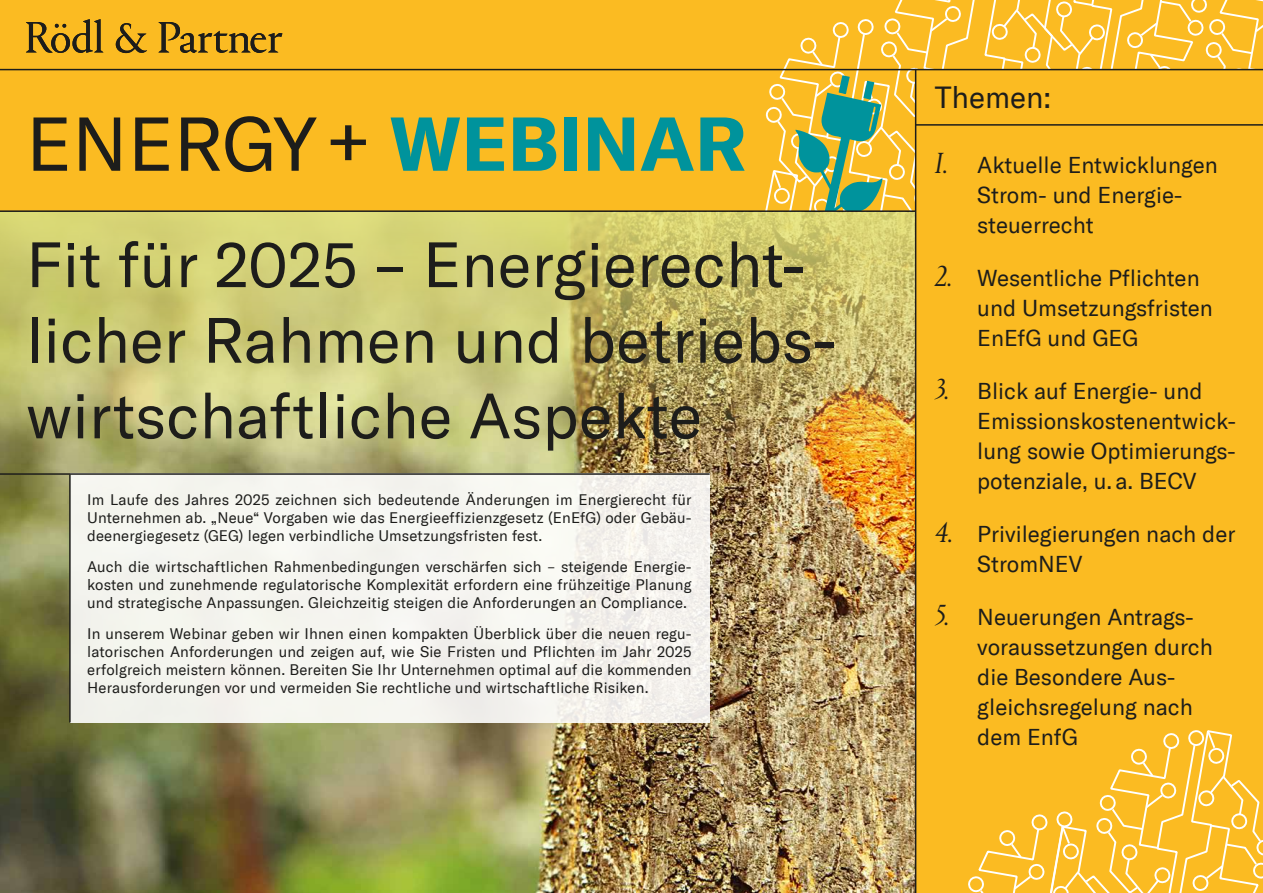
<style>
.page{position:relative;width:1263px;height:893px;background:#fff}
.page>*{position:absolute;margin:0;border:0;box-sizing:border-box;transform-origin:0 0}
.t1{font:75px "GT America";color:#1d1d1b}
.t2{font:63px/75.6px "GT America";color:#1d1d1b}
.t3{font:30px "GT America";color:#1d1d1b}
.t4{font:22.5px/30px "GT America";color:#1d1d1b}
.t5{font:15px/18px "GT America";letter-spacing:.01em;color:#1d1d1b;text-align:justify}
.s1{font-weight:700;color:#00939c}
.s2{font-family:"Portrait TT";font-weight:300;font-style:italic;font-size:30px}
</style>
<div class="page">
<div style="left:0;top:0;width:1263px;height:211px;background:#fbbb22"></div>
<img style="left:0;top:468px;width:915px;height:425px">
<img style="left:0;top:212px;width:915px;height:256px">
<svg style="left:26px;top:19px;width:256px;height:34px"></svg>
<hr style="left:0;top:210px;width:916px;height:2px;background:#1d1d1b">
<div style="left:70px;top:473px;width:640px;height:249px;background:#f5f5ef"></div>
<hr style="left:0;top:473px;width:710px;height:2px;background:#1d1d1b">
<hr style="left:69px;top:474px;width:2px;height:248px;background:#1d1d1b">
<svg style="left:725px;top:0;width:538px;height:384px"></svg>
<div style="left:916px;top:70px;width:347px;height:823px;background:#fbbb22"></div>
<hr style="left:916px;top:124px;width:347px;height:2px;background:#1d1d1b">
<hr style="left:915px;top:69px;width:1px;height:824px;background:#1d1d1b">
<svg style="left:968px;top:730px;width:295px;height:163px"></svg>
<hr style="left:0;top:69px;width:1263px;height:1px;background:#1d1d1b">
<h1 class="t1" style="left:26px;top:100px;width:722px">ENERGY + <span class="s1">WEBINAR</span></h1>
<h2 class="t2" style="left:26px;top:227px;width:812px">Fit für 2025 – Energierecht&shy;licher Rahmen und betriebs&shy;wirtschaftliche Aspekte</h2>
<p class="t5" style="left:87px;top:491px;width:606px">Im Laufe des Jahres 2025 zeichnen sich bedeutende Änderungen im Energierecht für Unternehmen ab. „Neue“ Vorgaben wie das Energieeffizienzgesetz (EnEfG) oder Gebäu&shy;deenergiegesetz (GEG) legen verbindliche Umsetzungsfristen fest.</p>
<p class="t5" style="left:87px;top:557px;width:606px">Auch die wirtschaftlichen Rahmenbedingungen verschärfen sich – steigende Energie&shy;kosten und zunehmende regulatorische Komplexität erfordern eine frühzeitige Planung und strategische Anpassungen. Gleichzeitig steigen die Anforderungen an Compliance.</p>
<p class="t5" style="left:87px;top:624px;width:606px">In unserem Webinar geben wir Ihnen einen kompakten Überblick über die neuen regu&shy;latorischen Anforderungen und zeigen auf, wie Sie Fristen und Pflichten im Jahr 2025 erfolgreich meistern können. Bereiten Sie Ihr Unternehmen optimal auf die kommenden Herausforderungen vor und vermeiden Sie rechtliche und wirtschaftliche Risiken.</p>
<h3 class="t3" style="left:935px;top:80px;width:118px">Themen:</h3>
<h3 class="t4" style="left:977px;top:150px;width:242px;text-indent:-43px"><span class="s2">I.</span> Aktuelle Entwicklungen<br>Strom- und Energie&shy;steuerrecht</h3>
<h3 class="t4" style="left:977px;top:263px;width:237px;text-indent:-43px"><span class="s2">2.</span> Wesentliche Pflichten und Umsetzungsfristen<br>EnEfG und GEG</h3>
<h3 class="t4" style="left:977px;top:376px;width:260px;text-indent:-43px"><span class="s2">3.</span> Blick auf Energie- und<br>Emissionskostenentwick&shy;lung sowie Optimierungs&shy;potenziale, u. a. BECV</h3>
<h3 class="t4" style="left:977px;top:519px;width:260px;text-indent:-43px"><span class="s2">4.</span> Privilegierungen nach der<br>StromNEV</h3>
<h3 class="t4" style="left:977px;top:602px;width:237px;text-indent:-43px"><span class="s2">5.</span> Neuerungen Antrags&shy;voraussetzungen durch die Besondere Aus&shy;gleichsregelung nach dem EnfG</h3>
</div>
